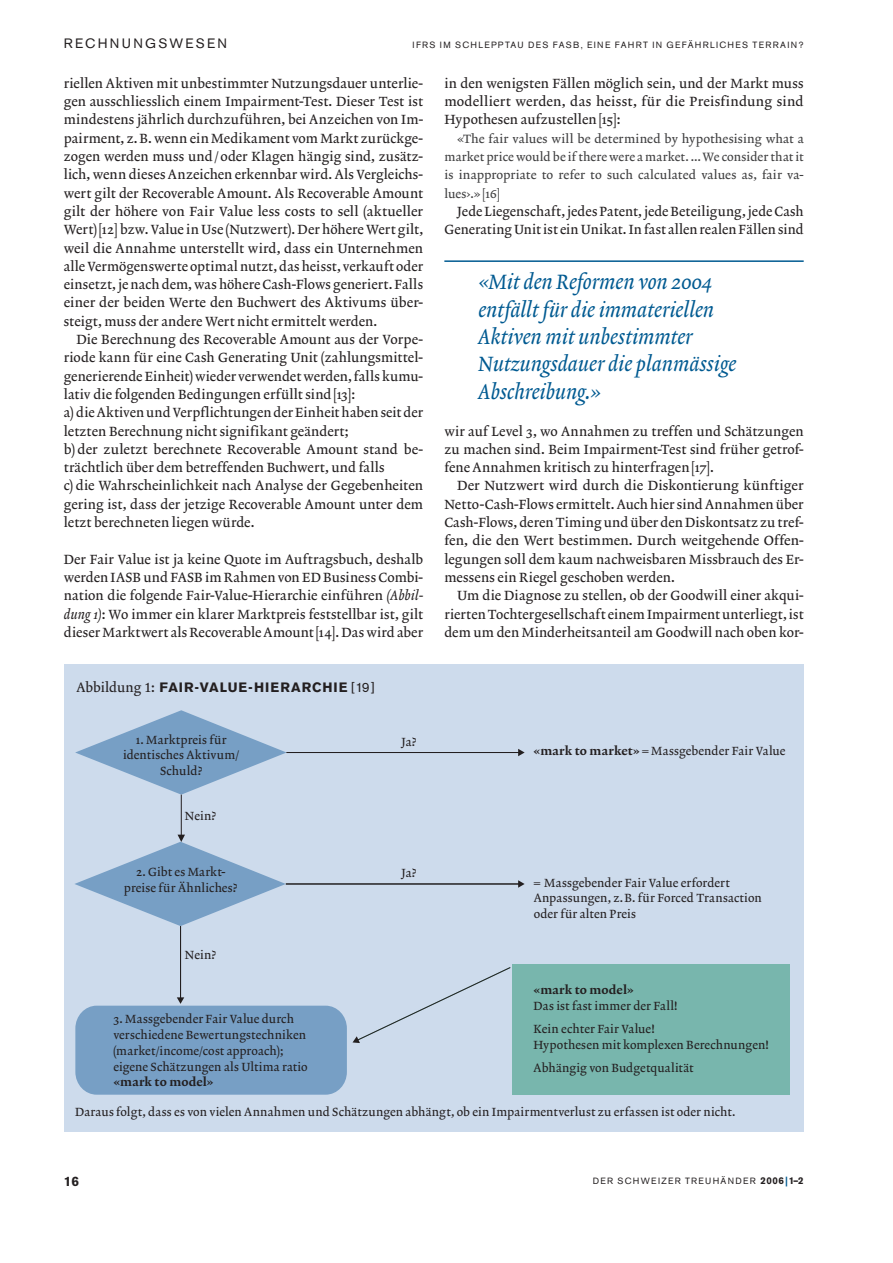
<style>
.page{position:relative;width:893px;height:1263px;background:#fff}
.page>*{position:absolute;margin:0;border:0;box-sizing:border-box;transform-origin:0 0}
.t1{font:21px/27.5px "Lexicon No 2 A Italic Txt";letter-spacing:-.005em;color:#005a91}
.t2{font:13.5px/18.3px "Lexicon No 2 A Roman Txt";letter-spacing:.005em;color:#231f20;text-align:justify}
.t3{font:700 13.5px "Akzidenz Grotesk BE";letter-spacing:.075em;color:#231f20}
.t4{font:13.5px "Akzidenz Grotesk BE";letter-spacing:.165em;color:#231f20}
.t5{font:12.15px/18.3px "Lexicon No 2 A Roman Txt";letter-spacing:.015em;color:#3f3f40;text-align:justify}
.t6{font:12px/15.8px "Lexicon No 2 A Roman Txt";letter-spacing:.01em;color:#231f20}
.t7{font:12px "Lexicon No 2 D Roman Txt";letter-spacing:.015em;color:#231f20}
.t8{font:9px "Akzidenz Grotesk BE";letter-spacing:.145em;color:#231f20}
.s1{font-family:"Lexicon No 2 A Italic Txt"}
.s2{font-family:"Lexicon No 2 A Roman Tab";font-weight:400}
.s3{font-weight:400}
.s4{font-family:"Lexicon No 2 D Roman Txt"}
.s5{font-weight:700;font-size:9.75px}
.s6{font-weight:700;font-size:9.75px;color:#005a91}
</style>
<div class="page">
<div style="left:64px;top:664px;width:740px;height:467px;background:#cddbec"></div>
<svg style="left:75px;top:710px;width:212px;height:85px"></svg>
<hr style="left:181px;top:795px;width:1px;height:41px;background:#231f20">
<svg style="left:75px;top:835px;width:211px;height:91px"></svg>
<hr style="left:180px;top:926px;width:1px;height:72px;background:#231f20">
<svg style="left:177px;top:997px;width:7px;height:7px"></svg>
<div style="left:75px;top:1006px;width:272px;height:89px;background:#779fc5;border-radius:22px"></div>
<div style="left:512px;top:965px;width:277px;height:130px;background:#78b6ad"></div>
<svg style="left:352px;top:967px;width:159px;height:76px"></svg>
<hr style="left:287px;top:752px;width:232px;height:1px;background:#231f20">
<svg style="left:518px;top:749px;width:7px;height:7px"></svg>
<hr style="left:286px;top:883px;width:233px;height:1px;background:#231f20">
<svg style="left:518px;top:880px;width:7px;height:8px"></svg>
<hr style="left:444px;top:260px;width:360px;height:2px;background:#005a91">
<p class="t4" style="left:64px;top:38px;width:165px">RECHNUNGSWESEN</p>
<p class="t8" style="left:413px;top:41px;width:393px">IFRS IM SCHLEPPTAU DES FASB, EINE FAHRT IN GEFÄHRLICHES TERRAIN?</p>
<p class="t2" style="left:64px;top:75px;width:361px">riellen Aktiven mit unbestimmter Nutzungsdauer unterlie&shy;gen ausschliesslich einem Impairment-Test. Dieser Test ist mindestens jährlich durchzuführen, bei Anzeichen von Im&shy;pairment, z. B. wenn ein Medikament vom Markt zurückge&shy;zogen werden muss und / oder Klagen hängig sind, zusätz&shy;lich, wenn dieses Anzeichen erkennbar wird. Als Vergleichs&shy;wert gilt der Recoverable Amount. Als Recoverable Amount gilt der höhere von Fair Value less costs to sell (aktueller Wert) [12] bzw. Value in Use (Nutzwert). Der höhere Wert gilt, weil die Annahme unterstellt wird, dass ein Unternehmen alle Vermögenswerte optimal nutzt, das heisst, verkauft oder einsetzt, je nach dem, was höhere Cash-Flows generiert. Falls einer der beiden Werte den Buchwert des Aktivums über&shy;steigt, muss der andere Wert nicht ermittelt werden.</p>
<p class="t2" style="left:64px;top:331px;width:361px;text-align:left;text-indent:13px">Die Berechnung des Recoverable Amount aus der Vorpe&shy;riode kann für eine Cash Generating Unit (zahlungsmittel&shy;generierende Einheit) wieder verwendet werden, falls kumu&shy;lativ die folgenden Bedingungen erfüllt sind [13]:<br>a) die Aktiven und Verpflichtungen der Einheit haben seit der letzten Berechnung nicht signifikant geändert;<br>b) der zuletzt berechnete Recoverable Amount stand be&shy;trächtlich über dem betreffenden Buchwert, und falls<br>c) die Wahrscheinlichkeit nach Analyse der Gegebenheiten gering ist, dass der jetzige Recoverable Amount unter dem letzt berechneten liegen würde.</p>
<p class="t2" style="left:64px;top:551px;width:361px;text-align:left">Der Fair Value ist ja keine Quote im Auftragsbuch, deshalb werden IASB und FASB im Rahmen von ED Business Combi&shy;nation die folgende Fair-Value-Hierarchie einführen <span class="s1">(Abbil&shy;dung 1)</span>: Wo immer ein klarer Marktpreis feststellbar ist, gilt dieser Marktwert als Recoverable Amount [14]. Das wird aber</p>
<p class="t3" style="left:77px;top:682px;width:300px"><span class="s2">Abbildung 1:</span> FAIR-VALUE-HIERARCHIE <span class="s3">[19]</span></p>
<p class="t6" style="left:123px;top:733px;width:118px;text-align:center">1. Marktpreis für identisches Aktivum/<br>Schuld?</p>
<p class="t6" style="left:185px;top:809px;width:33px">Nein?</p>
<p class="t6" style="left:124px;top:865px;width:115px;text-align:center">2. Gibt es Markt&shy;preise für Ähnliches?</p>
<p class="t6" style="left:185px;top:947px;width:33px">Nein?</p>
<p class="t6" style="left:113px;top:1012px;width:196px">3. Massgebender Fair Value durch verschiedene Bewertungstechniken (market/income/cost approach); eigene Schätzungen als Ultima ratio</p>
<p class="t7" style="left:113px;top:1076px;width:102px">«mark to model»</p>
<p class="t6" style="left:401px;top:735px;width:17px">Ja?</p>
<p class="t6" style="left:401px;top:866px;width:17px">Ja?</p>
<p class="t2" style="left:444px;top:75px;width:361px">in den wenigsten Fällen möglich sein, und der Markt muss modelliert werden, das heisst, für die Preisfindung sind Hypothesen aufzustellen [15]:</p>
<p class="t5" style="left:444px;top:130px;width:361px;text-indent:13px">«The fair values will be determined by hypothesising what a market price would be if there were a market. … We consider that it is inappropriate to refer to such calculated values as, fair va&shy;lues›.» [16]</p>
<p class="t2" style="left:444px;top:203px;width:361px;text-align:right">Jede Liegenschaft, jedes Patent, jede Beteiligung, jede Cash<br>Generating Unit ist ein Unikat. In fast allen realen Fällen sind</p>
<h1 class="t1" style="left:478px;top:270px;width:259px">«Mit den Reformen von 2004 entfällt für die immateriellen<br>Aktiven mit unbestimmter<br>Nutzungsdauer die planmässige<br>Abschreibung.»</h1>
<p class="t2" style="left:444px;top:423px;width:361px">wir auf Level 3, wo Annahmen zu treffen und Schätzungen zu machen sind. Beim Impairment-Test sind früher getrof&shy;fene Annahmen kritisch zu hinterfragen [17].</p>
<p class="t2" style="left:444px;top:478px;width:361px;text-indent:13px">Der Nutzwert wird durch die Diskontierung künftiger Netto-Cash-Flows ermittelt. Auch hier sind Annahmen über Cash-Flows, deren Timing und über den Diskontsatz zu tref&shy;fen, die den Wert bestimmen. Durch weitgehende Offen&shy;legungen soll dem kaum nachweisbaren Missbrauch des Er&shy;messens ein Riegel geschoben werden.</p>
<p class="t2" style="left:444px;top:588px;width:361px;text-indent:13px">Um die Diagnose zu stellen, ob der Goodwill einer akqui&shy;rierten Tochtergesellschaft einem Impairment unterliegt, ist dem um den Minderheitsanteil am Goodwill nach oben kor-</p>
<p class="t6" style="left:534px;top:744px;width:253px"><span class="s4">«mark to market»</span> = Massgebender Fair Value</p>
<p class="t6" style="left:534px;top:876px;width:230px">= Massgebender Fair Value erfordert<br>Anpassungen, z.B. für Forced Transaction oder für alten Preis</p>
<p class="t7" style="left:534px;top:984px;width:102px">«mark to model»</p>
<p class="t6" style="left:534px;top:995px;width:145px;line-height:23.2px">Das ist fast immer der Fall!<br>Kein echter Fair Value!</p>
<p class="t6" style="left:534px;top:1034px;width:237px;line-height:23.2px">Hypothesen mit komplexen Berechnungen!<br>Abhängig von Budgetqualität</p>
<p class="t6" style="left:75px;top:1105px;width:662px">Daraus folgt, dass es von vielen Annahmen und Schätzungen abhängt, ob ein Impairmentverlust zu erfassen ist oder nicht.</p>
<p class="t3" style="left:64px;top:1176px;width:17px">16</p>
<p class="t8" style="left:593px;top:1177px;width:212px">DER SCHWEIZER TREUHÄNDER <span class="s5">2006</span> <span class="s6">|</span> <span class="s5">1–2</span></p>
</div>
